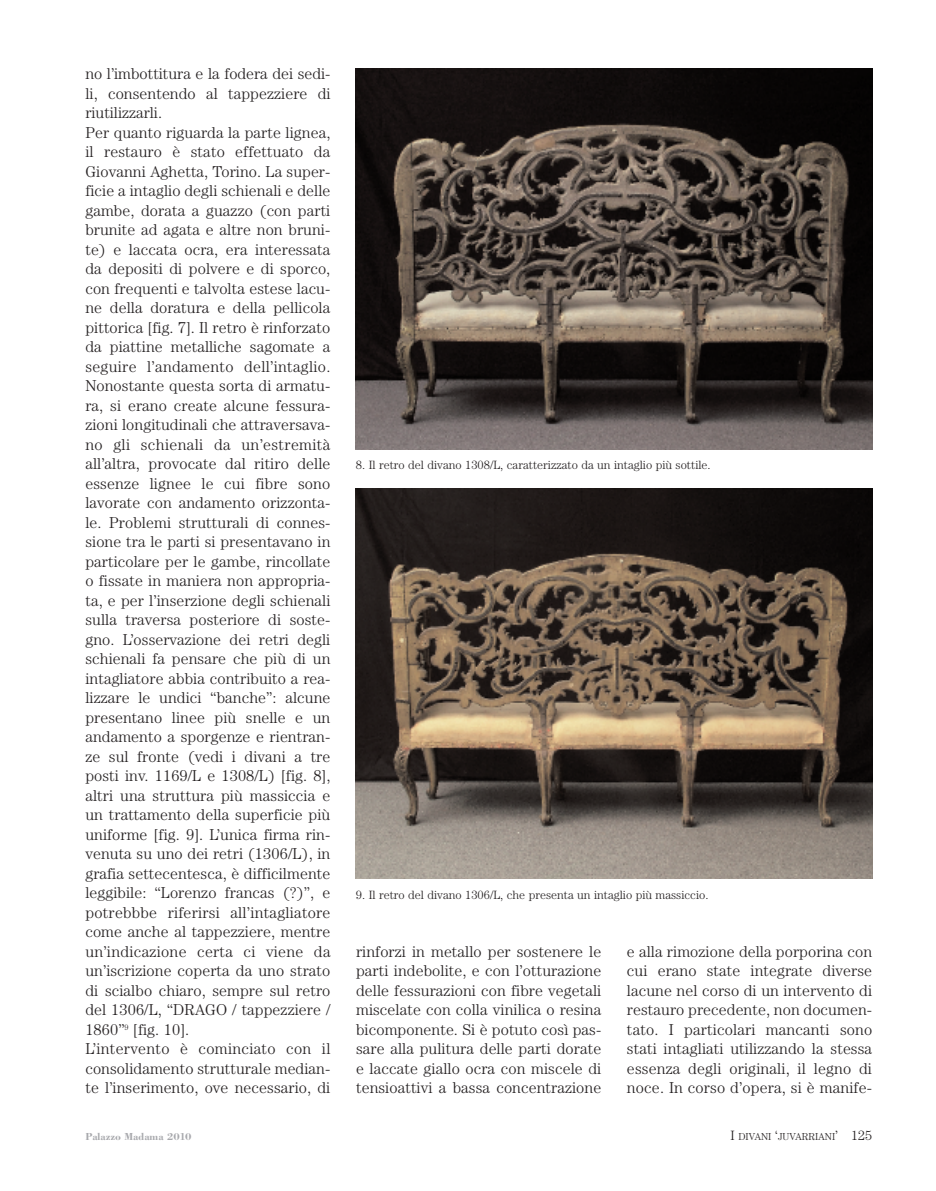
<style>
.page{position:relative;width:936px;height:1191px;background:#fff}
.page>*{position:absolute;margin:0;border:0;box-sizing:border-box;transform-origin:0 0}
.t1{font:300 15.75px/19.5px "Century";letter-spacing:.005em;color:#231f20;text-align:justify}
.t2{font:300 12px "Century";color:#231f20}
.t3{font:700 10.5px "Bodoni";color:#a8a9ad}
.t4{font:300 10.2px "Century";color:#231f20}
.s1{font-size:13.5px}
</style>
<div class="page">
<img style="left:356px;top:68px;width:516px;height:382px">
<img style="left:356px;top:489px;width:516px;height:390px">
<p class="t1" style="left:85px;top:65px;width:247px;text-align:left">no l’imbottitura e la fodera dei sedi&shy;li, consentendo al tappezziere di riutilizzarli.<br>Per quanto riguarda la parte lignea, il restauro è stato effettuato da Giovanni Aghetta, Torino. La super&shy;ficie a intaglio degli schienali e delle gambe, dorata a guazzo (con parti brunite ad agata e altre non bruni&shy;te) e laccata ocra, era interessata da depositi di polvere e di sporco, con frequenti e talvolta estese lacu&shy;ne della doratura e della pellicola pittorica [fig. 7]. Il retro è rinforzato da piattine metalliche sagomate a seguire l’andamento dell’intaglio.<br>Nonostante questa sorta di armatu&shy;ra, si erano create alcune fessura&shy;zioni longitudinali che attraversava&shy;no gli schienali da un’estremità all’altra, provocate dal ritiro delle essenze lignee le cui fibre sono lavorate con andamento orizzonta&shy;le. Problemi strutturali di connes&shy;sione tra le parti si presentavano in particolare per le gambe, rincollate o fissate in maniera non appropria&shy;ta, e per l’inserzione degli schienali sulla traversa posteriore di soste&shy;gno. L’osservazione dei retri degli schienali fa pensare che più di un intagliatore abbia contribuito a rea&shy;lizzare le undici “banche”: alcune presentano linee più snelle e un andamento a sporgenze e rientran&shy;ze sul fronte (vedi i divani a tre posti inv. 1169/L e 1308/L) [fig. 8], altri una struttura più massiccia e un trattamento della superficie più uniforme [fig. 9]. L’unica firma rin&shy;venuta su uno dei retri (1306/L), in grafia settecentesca, è difficilmente leggibile: “Lorenzo francas (?)”, e potrebbbe riferirsi all’intagliatore come anche al tappezziere, mentre un’indicazione certa ci viene da un’iscrizione coperta da uno strato di scialbo chiaro, sempre sul retro del 1306/L, “DRAGO / tappezziere / 1860”<sup>9</sup> [fig. 10].<br>L’intervento è cominciato con il consolidamento strutturale median&shy;te l’inserimento, ove necessario, di</p>
<p class="t2" style="left:356px;top:461px;width:356px">8. Il retro del divano 1308/L, caratterizzato da un intaglio più sottile.</p>
<p class="t2" style="left:356px;top:890px;width:354px">9. Il retro del divano 1306/L, che presenta un intaglio più massiccio.</p>
<p class="t1" style="left:356px;top:943px;width:247px">rinforzi in metallo per sostenere le parti indebolite, e con l’otturazione delle fessurazioni con fibre vegetali miscelate con colla vinilica o resina bicomponente. Si è potuto così pas&shy;sare alla pulitura delle parti dorate e laccate giallo ocra con miscele di tensioattivi a bassa concentrazione</p>
<p class="t1" style="left:627px;top:943px;width:247px">e alla rimozione della porporina con cui erano state integrate diverse lacune nel corso di un intervento di restauro precedente, non documen&shy;tato. I particolari mancanti sono stati intagliati utilizzando la stessa essenza degli originali, il legno di noce. In corso d’opera, si è manife-</p>
<p class="t3" style="left:85px;top:1130px;width:108px">Palazzo Madama 2010</p>
<p class="t4" style="left:730px;top:1133px;width:143px"><span class="s1">I</span> DIVANI <span class="s1">‘</span>JUVARRIANI<span class="s1">’ 125</span></p>
</div>
